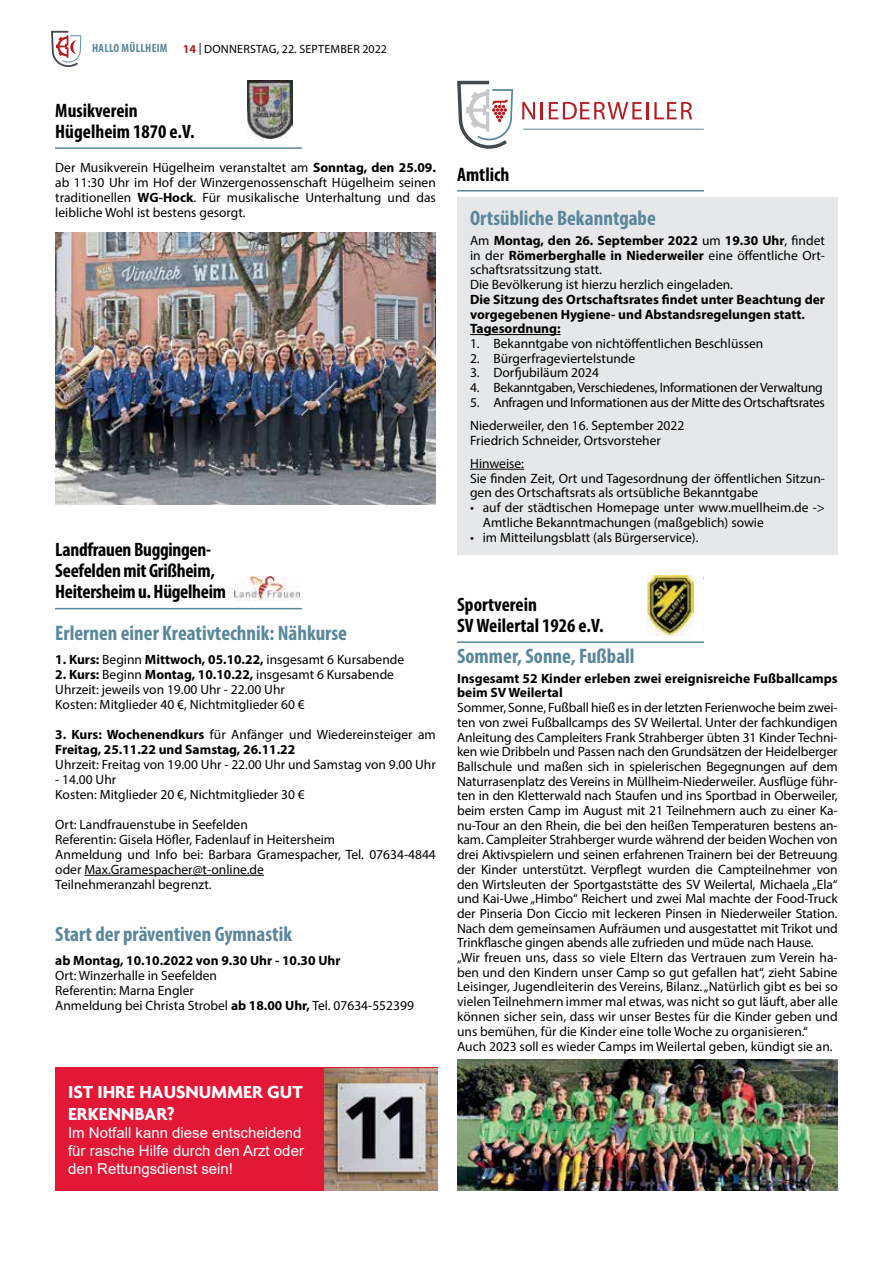
<style>
.page{position:relative;width:893px;height:1263px;background:#fff}
.page>*{position:absolute;margin:0;border:0;box-sizing:border-box;transform-origin:0 0}
.t1{font:700 condensed 21px "Myriad Pro";color:#59879b}
.t2{font:700 condensed 19.5px/21px "Myriad Pro";letter-spacing:-.015em;color:#000}
.t3{font:700 18.75px/22.5px "Agenda";color:#fff}
.t4{font:15px/18px "Arial";color:#fff}
.t5{font:13.5px/14.7px "Myriad Pro";color:#000}
.t6{font:700 13.5px/14.7px "Myriad Pro";color:#000}
.t7{font:13.5px "Myriad Pro";letter-spacing:-.02em;color:#000}
.t8{font:12px "Myriad Pro";letter-spacing:.02em;color:#000}
.t9{font:700 condensed 12px "Myriad Pro";letter-spacing:.02em;color:#59879b}
.s1{font-weight:700;color:#b61d22}
.s2{font-weight:700}
.s3{font-weight:400}
.s4{font-style:italic}
</style>
<div class="page">
<svg style="left:51px;top:31px;width:30px;height:36px"></svg>
<hr style="left:84px;top:875px;width:180px;height:1px;background:#000">
<hr style="left:55px;top:147px;width:247px;height:2px;background:#59879b">
<img style="left:247px;top:81px;width:46px;height:58px">
<img style="left:55px;top:232px;width:381px;height:272px">
<hr style="left:55px;top:608px;width:247px;height:1px;background:#59879b">
<img style="left:235px;top:576px;width:65px;height:24px">
<hr style="left:457px;top:641px;width:247px;height:2px;background:#59879b">
<img style="left:648px;top:575px;width:46px;height:60px">
<img style="left:457px;top:1059px;width:380px;height:132px">
<hr style="left:523px;top:129px;width:181px;height:1px;background:#59879b">
<svg style="left:522px;top:102px;width:13px;height:17px"></svg>
<svg style="left:541px;top:102px;width:2px;height:17px"></svg>
<svg style="left:549px;top:102px;width:93px;height:18px"></svg>
<hr style="left:646px;top:102px;width:3px;height:17px;background:#b61d22">
<svg style="left:654px;top:102px;width:38px;height:17px"></svg>
<svg style="left:457px;top:81px;width:56px;height:68px"></svg>
<hr style="left:457px;top:190px;width:247px;height:1px;background:#59879b">
<div style="left:457px;top:197px;width:381px;height:357px;background:#e6e7e8"></div>
<hr style="left:470px;top:334px;width:90px;height:1px;background:#000">
<hr style="left:470px;top:469px;width:54px;height:1px;background:#000">
<div style="left:55px;top:1067px;width:383px;height:123px;background:#e31837"></div>
<img style="left:324px;top:1068px;width:114px;height:123px">
<p class="t9" style="left:92px;top:40px;width:76px">Hallo Müllheim</p>
<p class="t8" style="left:183px;top:42px;width:206px"><span class="s1">14</span> | Donnerstag, 22. September 2022</p>
<h2 class="t2" style="left:55px;top:99px;width:141px">Musikverein<br>Hügelheim 1870 e.V.</h2>
<p class="t5" style="left:55px;top:160px;width:382px;text-align:justify">Der Musikverein Hügelheim veranstaltet am <span class="s2">Sonntag, den 25.09. </span>ab 11:30 Uhr im Hof der Winzergenossenschaft Hügelheim seinen traditionellen <span class="s2">WG-Hock</span>. Für musikalische Unterhaltung und das leibliche Wohl ist bestens gesorgt.</p>
<h2 class="t2" style="left:55px;top:539px;width:172px">Landfrauen Buggingen-<br>Seefelden mit Grißheim,<br>Heitersheim u. Hügelheim</h2>
<h1 class="t1" style="left:55px;top:620px;width:293px">Erlernen einer Kreativtechnik: Nähkurse</h1>
<p class="t5" style="left:55px;top:652px;width:350px"><span class="s2">1. Kurs:</span> Beginn <span class="s2">Mittwoch, 05.10.22,</span> insgesamt 6 Kursabende</p>
<p class="t5" style="left:55px;top:667px;width:340px"><span class="s2">2. Kurs:</span> Beginn <span class="s2">Montag, 10.10.22,</span> insgesamt 6 Kursabende<br>Uhrzeit: jeweils von 19.00 Uhr - 22.00 Uhr<br>Kosten: Mitglieder 40 €, N ichtmitglieder 60 €</p>
<p class="t6" style="left:55px;top:726px;width:382px">3. Kurs: Wochenendkurs <span class="s3">für Anfänger und Wiedereinsteiger am<br></span>Freitag, 25.11.22 und Samstag, 26.11.22</p>
<p class="t5" style="left:55px;top:757px;width:382px">Uhrzeit: Freitag von 19.00 Uhr - 22.00 Uhr und Samstag von 9.00 Uhr</p>
<p class="t5" style="left:55px;top:772px;width:251px">- 14.00 Uhr<br>Kosten: Mitglieder 20 €, N ichtmitglieder 30 €</p>
<p class="t5" style="left:55px;top:817px;width:382px">Ort: Landfrauenstube in Seefelden<br>Referentin: Gisela Höfler, Fadenlauf in Heitersheim<br>Anmeldung und Info bei: Barbara Gramespacher, Tel. 07634-4844 oder Max.Gramespacher@t-online.de<br>Teilnehmeranzahl begrenzt.</p>
<h1 class="t1" style="left:55px;top:921px;width:238px">Start der präventiven Gymnastik</h1>
<p class="t6" style="left:55px;top:952px;width:287px">ab Montag, 10.10.2022 von 9.30 Uhr - 10.30 Uhr</p>
<p class="t5" style="left:55px;top:968px;width:360px">Ort: Winzerhalle in Seefelden<br>Referentin: Marna Engler<br>Anmeldung bei Christa Strobel <span class="s2">ab 18.00 Uhr,</span> Tel. 07634-552399</p>
<h3 class="t3" style="left:68px;top:1080px;width:236px">IST IHRE HAUSNUMMER GUT<br>ERKENNBAR?</h3>
<p class="t4" style="left:68px;top:1124px;width:237px">Im Notfall kann diese entscheidend für rasche Hilfe durch den Arzt oder den Rettungsdienst sein!</p>
<h2 class="t2" style="left:457px;top:163px;width:54px">Amtlich</h2>
<h1 class="t1" style="left:470px;top:205px;width:187px">Ortsübliche Bekanntgabe</h1>
<p class="t5" style="left:470px;top:233px;width:356px">Am <span class="s2">Montag, den 26. September 2022</span> um <span class="s2">19.30 Uhr</span>, findet in der <span class="s2">Römerberghalle in Niederweiler</span> eine öffentliche Ort&shy;schaftsratssitzung statt.<br>Die Bevölkerung ist hierzu herzlich eingeladen.</p>
<p class="t6" style="left:470px;top:291px;width:356px">Die Sitzung des Ortschaftsrates findet unter Beachtung der vorgegebenen Hygiene- und Abstandsregelungen statt.<br>Tagesordnung:</p>
<p class="t5" style="left:470px;top:336px;width:295px">1. Bekanntgabe von nichtöffentlichen Beschlüssen</p>
<p class="t5" style="left:470px;top:351px;width:167px">2. Bürgerfrageviertelstunde</p>
<p class="t5" style="left:470px;top:365px;width:130px">3. Dorfjubiläum 2024</p>
<p class="t7" style="left:470px;top:379px;width:354px">4. Bekanntgaben, Verschiedenes, Informationen der Verwaltung</p>
<p class="t5" style="left:470px;top:390px;width:356px;line-height:23.2px">5. Anfragen und Informationen aus der Mitte des Ortschaftsrates<br>N iederweiler, den 16. September 2022</p>
<p class="t5" style="left:470px;top:428px;width:192px;line-height:23.2px">Friedrich Schneider, Ortsvorsteher<br>Hinweise:</p>
<p class="t5" style="left:470px;top:470px;width:356px">Sie finden Zeit, Ort und Tagesordnung der öffentlichen Sitzun&shy;gen des Ortschaftsrats als ortsübliche Bekanntgabe</p>
<p class="t5" style="left:483px;top:500px;width:344px;text-indent:-13px"><span class="s4">•</span> auf der städtischen Homepage unter www.muellheim.de -&gt;<br>Amtliche Bekanntmachungen (maßgeblich) sowie</p>
<p class="t5" style="left:470px;top:530px;width:230px"><span class="s4">•</span> im Mitteilungsblatt (als Bürgerservice).</p>
<h2 class="t2" style="left:457px;top:594px;width:148px">Sportverein<br>SV Weilertal 1926 e.V.</h2>
<h1 class="t1" style="left:457px;top:643px;width:179px">Sommer, Sonne, Fußball</h1>
<p class="t6" style="left:457px;top:670px;width:382px">Insgesamt 52 Kinder erleben zwei ereignisreiche Fußballcamps beim SV Weilertal</p>
<p class="t5" style="left:457px;top:700px;width:382px">Sommer, Sonne, Fußball hieß es in der letzten Ferienwoche beim zwei&shy;ten von zwei Fußballcamps des SV Weilertal. Unter der fachkundigen Anleitung des Campleiters Frank Strahberger übten 31 Kinder Techni&shy;ken wie Dribbeln und Passen nach den Grundsätzen der Heidelberger Ballschule und maßen sich in spielerischen Begegnungen auf dem Naturrasenplatz des Vereins in Müllheim-N iederweiler. Ausflüge führ&shy;ten in den Kletterwald nach Staufen und ins Sportbad in Oberweiler, beim ersten Camp im August mit 21 Teilnehmern auch zu einer Ka&shy;nu-Tour an den Rhein, die bei den heißen Temperaturen bestens an&shy;kam. Campleiter Strahberger wurde während der beiden Wochen von drei Aktivspielern und seinen erfahrenen Trainern bei der Betreuung der Kinder unterstützt. Verpflegt wurden die Campteilnehmer von den Wirtsleuten der Sportgaststätte des SV Weilertal, Michaela „Ela“ und Kai-Uwe „Himbo“ Reichert und zwei Mal machte der Food-Truck der Pinseria Don Ciccio mit leckeren Pinsen in N iederweiler Station.<br>Nach dem gemeinsamen Aufräumen und ausgestattet mit Trikot und Trinkflasche gingen abends alle zufrieden und müde nach Hause. „Wir freuen uns, dass so viele Eltern das Vertrauen zum Verein ha&shy;ben und den Kindern unser Camp so gut gefallen hat“, zieht Sabine Leisinger, Jugendleiterin des Vereins, Bilanz. „Natürlich gibt es bei so vielen Teilnehmern immer mal etwas, was nicht so gut läuft, aber alle können sicher sein, dass wir unser Bestes für die Kinder geben und uns bemühen, für die Kinder eine tolle Woche zu organisieren.“ Auch 2023 soll es wieder Camps im Weilertal geben, kündigt sie an.</p>
</div>
